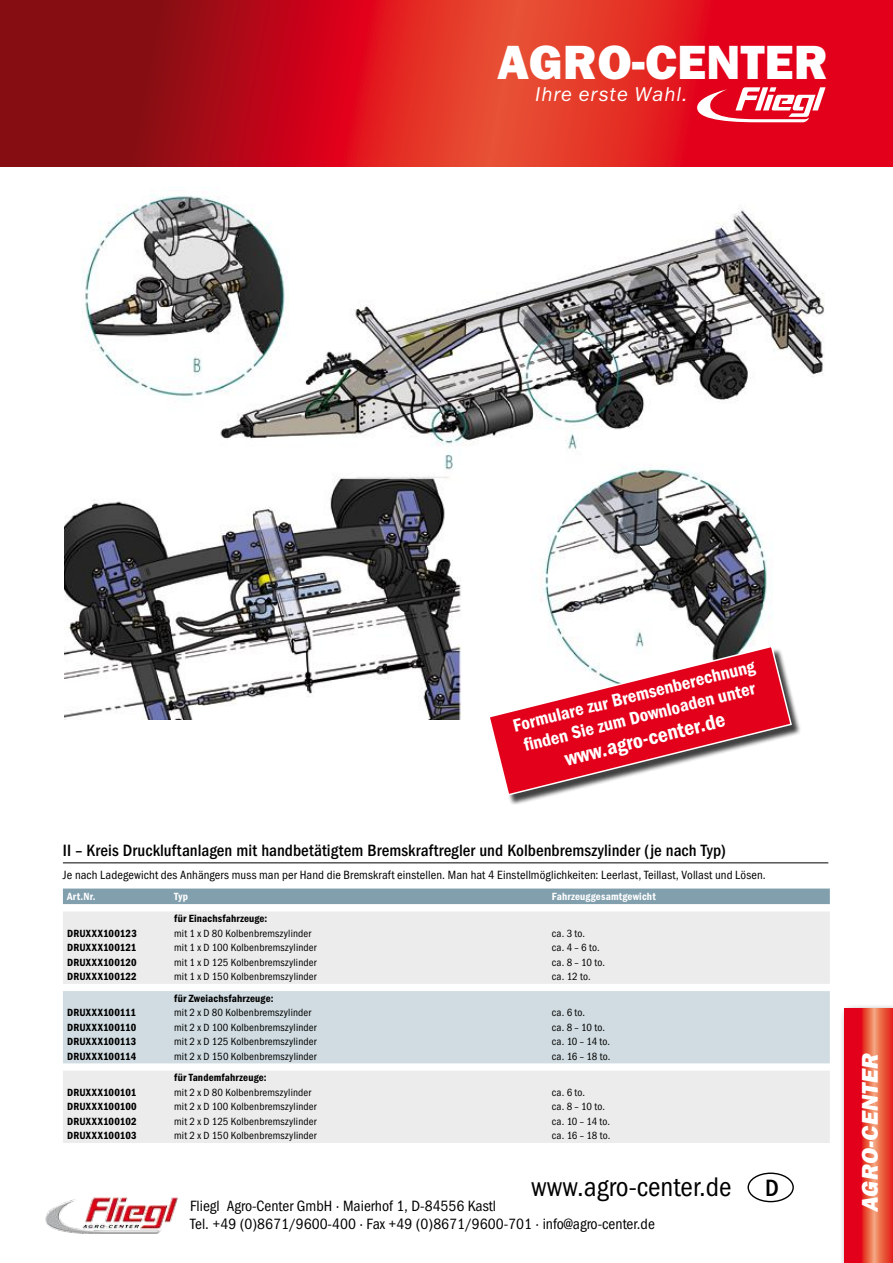
<style>
.page{position:relative;width:893px;height:1263px;background:#fff}
.page>*{position:absolute;margin:0;border:0;box-sizing:border-box;transform-origin:0 0}
.t1{font:48.3px "Franklin Gothic Heavy ITC";color:#fff}
.t2{font:27px "Franklin Gothic Book Cond ITC";color:#000}
.t3{font:italic 22.8px "Franklin Gothic Heavy ITC";color:#fff}
.t4{font:21px "Franklin Gothic Demi Cond ITC";color:#fff}
.t5{font:italic 20.1px "Franklin Gothic Book ITC";letter-spacing:.05em;color:#fff}
.t6{font:18px/21.6px "Franklin Gothic Demi Cond ITC";color:#fff}
.t7{font:16.5px "Franklin Gothic Medi Cond ITC";letter-spacing:.005em;color:#000}
.t8{font:15px/18px "Franklin Gothic Book Cond ITC";color:#000}
.t9{font:12px "Franklin Gothic Book Cond ITC";letter-spacing:.01em;color:#000}
.t10{font:10.5px "Franklin Gothic Book Cond ITC";letter-spacing:.015em;color:#000}
.t11{font:10.5px "Franklin Gothic Demi Cond ITC";letter-spacing:.015em;color:#000}
.t12{font:10.5px "Franklin Gothic Demi Cond ITC";letter-spacing:.015em;color:#fff}
.s1{font-family:"Franklin Gothic Medi Cond ITC";font-size:23.85px}
</style>
<div class="page">
<img style="left:64px;top:194px;width:761px;height:525px">
<div style="left:63px;top:888px;width:767px;height:16px;background:#819fad"></div>
<svg style="left:63px;top:904px;width:767px;height:1px"></svg>
<svg style="left:63px;top:912px;width:767px;height:231px;background:#ededee"></svg>
<div style="left:63px;top:991px;width:767px;height:72px;background:#d0dce1"></div>
<hr style="left:63px;top:862px;width:765px;height:1px;background:#000">
<div style="left:489px;top:647px;width:313px;height:158px;background:#000;opacity:.75"></div>
<svg style="left:487px;top:644px;width:306px;height:152px"></svg>
<div style="left:839px;top:1003px;width:54px;height:260px;background:#000;opacity:.75"></div>
<svg style="left:844px;top:1008px;width:49px;height:255px;background:#e73c34"></svg>
<div style="left:747px;top:1172px;width:47px;height:30px;border:1px solid #000;border-radius:50%"></div>
<img style="left:45px;top:1197px;width:133px;height:37px">
<svg style="left:0;top:0;width:893px;height:167px;background:#c5171d"></svg>
<svg style="left:559px;top:51px;width:271px;height:73px;background:#e52b33"></svg>
<h1 class="t1" style="left:497px;top:32px;width:332px">AGRO-CENTER</h1>
<h3 class="t5" style="left:535px;top:83px;width:153px">Ihre erste Wahl.</h3>
<h3 class="t6" style="left:511px;top:715px;width:250px;rotate:-14deg">Formulare zur Bremsenberechnung fi nden Sie zum Downloaden unter</h3>
<h3 class="t4" style="left:562px;top:747px;width:166px;rotate:-14deg">www.agro-center.de</h3>
<h3 class="t7" style="left:63px;top:841px;width:665px">II – Kreis Druckluftanlagen mit handbetätigtem Bremskraftregler und Kolbenbremszylinder (je nach Typ)</h3>
<p class="t9" style="left:63px;top:868px;width:704px">Je nach Ladegewicht des Anhängers muss man per Hand die Bremskraft einstellen. Man hat 4 Einstellmöglichkeiten: Leerlast, Teillast, Vollast und Lösen.</p>
<p class="t12" style="left:67px;top:890px;width:30px">Art.Nr.</p>
<p class="t12" style="left:174px;top:890px;width:15px">Typ</p>
<p class="t12" style="left:552px;top:890px;width:105px">Fahrzeuggesamtgewicht</p>
<p class="t11" style="left:174px;top:913px;width:95px">für Einachsfahrzeuge:</p>
<p class="t11" style="left:67px;top:927px;width:71px">DRUXXX100123</p>
<p class="t10" style="left:174px;top:927px;width:139px">mit 1 x D 80 Kolbenbremszylinder</p>
<p class="t10" style="left:552px;top:927px;width:35px">ca. 3 to.</p>
<p class="t11" style="left:67px;top:941px;width:71px">DRUXXX100121</p>
<p class="t10" style="left:174px;top:942px;width:144px">mit 1 x D 100 Kolbenbremszylinder</p>
<p class="t10" style="left:552px;top:942px;width:49px">ca. 4 – 6 to.</p>
<p class="t11" style="left:67px;top:956px;width:71px">DRUXXX100120</p>
<p class="t10" style="left:174px;top:956px;width:144px">mit 1 x D 125 Kolbenbremszylinder</p>
<p class="t10" style="left:552px;top:956px;width:55px">ca. 8 – 10 to.</p>
<p class="t11" style="left:67px;top:970px;width:71px">DRUXXX100122</p>
<p class="t10" style="left:174px;top:970px;width:144px">mit 1 x D 150 Kolbenbremszylinder</p>
<p class="t10" style="left:552px;top:970px;width:40px">ca. 12 to.</p>
<p class="t11" style="left:174px;top:992px;width:101px">für Zweiachsfahrzeuge:</p>
<p class="t11" style="left:67px;top:1006px;width:70px">DRUXXX100111</p>
<p class="t10" style="left:174px;top:1007px;width:139px">mit 2 x D 80 Kolbenbremszylinder</p>
<p class="t10" style="left:552px;top:1007px;width:35px">ca. 6 to.</p>
<p class="t11" style="left:67px;top:1021px;width:71px">DRUXXX100110</p>
<p class="t10" style="left:174px;top:1021px;width:144px">mit 2 x D 100 Kolbenbremszylinder</p>
<p class="t10" style="left:552px;top:1021px;width:55px">ca. 8 – 10 to.</p>
<p class="t11" style="left:67px;top:1035px;width:71px">DRUXXX100113</p>
<p class="t10" style="left:174px;top:1036px;width:144px">mit 2 x D 125 Kolbenbremszylinder</p>
<p class="t10" style="left:552px;top:1036px;width:60px">ca. 10 – 14 to.</p>
<p class="t11" style="left:67px;top:1050px;width:71px">DRUXXX100114</p>
<p class="t10" style="left:174px;top:1050px;width:144px">mit 2 x D 150 Kolbenbremszylinder</p>
<p class="t10" style="left:552px;top:1050px;width:60px">ca. 16 – 18 to.</p>
<p class="t11" style="left:174px;top:1072px;width:94px">für Tandemfahrzeuge:</p>
<p class="t11" style="left:67px;top:1086px;width:71px">DRUXXX100101</p>
<p class="t10" style="left:174px;top:1086px;width:139px">mit 2 x D 80 Kolbenbremszylinder</p>
<p class="t10" style="left:552px;top:1086px;width:35px">ca. 6 to.</p>
<p class="t11" style="left:67px;top:1100px;width:71px">DRUXXX100100</p>
<p class="t10" style="left:174px;top:1101px;width:144px">mit 2 x D 100 Kolbenbremszylinder</p>
<p class="t10" style="left:552px;top:1101px;width:55px">ca. 8 – 10 to.</p>
<p class="t11" style="left:67px;top:1115px;width:71px">DRUXXX100102</p>
<p class="t10" style="left:174px;top:1115px;width:144px">mit 2 x D 125 Kolbenbremszylinder</p>
<p class="t10" style="left:552px;top:1115px;width:60px">ca. 10 – 14 to.</p>
<p class="t11" style="left:67px;top:1129px;width:71px">DRUXXX100103</p>
<p class="t10" style="left:174px;top:1130px;width:144px">mit 2 x D 150 Kolbenbremszylinder</p>
<p class="t10" style="left:552px;top:1130px;width:60px">ca. 16 – 18 to.</p>
<h2 class="t2" style="left:531px;top:1172px;width:249px">www.agro-center.de <span class="s1">D</span></h2>
<h3 class="t8" style="left:190px;top:1197px;width:466px">Fliegl Agro-Center GmbH · Maierhof 1, D-84556 Kastl<br>Tel. +49 (0)8671/9600-400 · Fax +49 (0)8671/9600-701 · info@agro-center.de</h3>
<h3 class="t8" style="left:194px;top:1206px;width:307px">Fliegl Agro-Center GmbH · Maierhof 1, D-84556 Kastl</h3>
<h3 class="t3" style="left:856px;top:1211px;width:160px;rotate:-90deg">AGRO-CENTER</h3>
</div>
